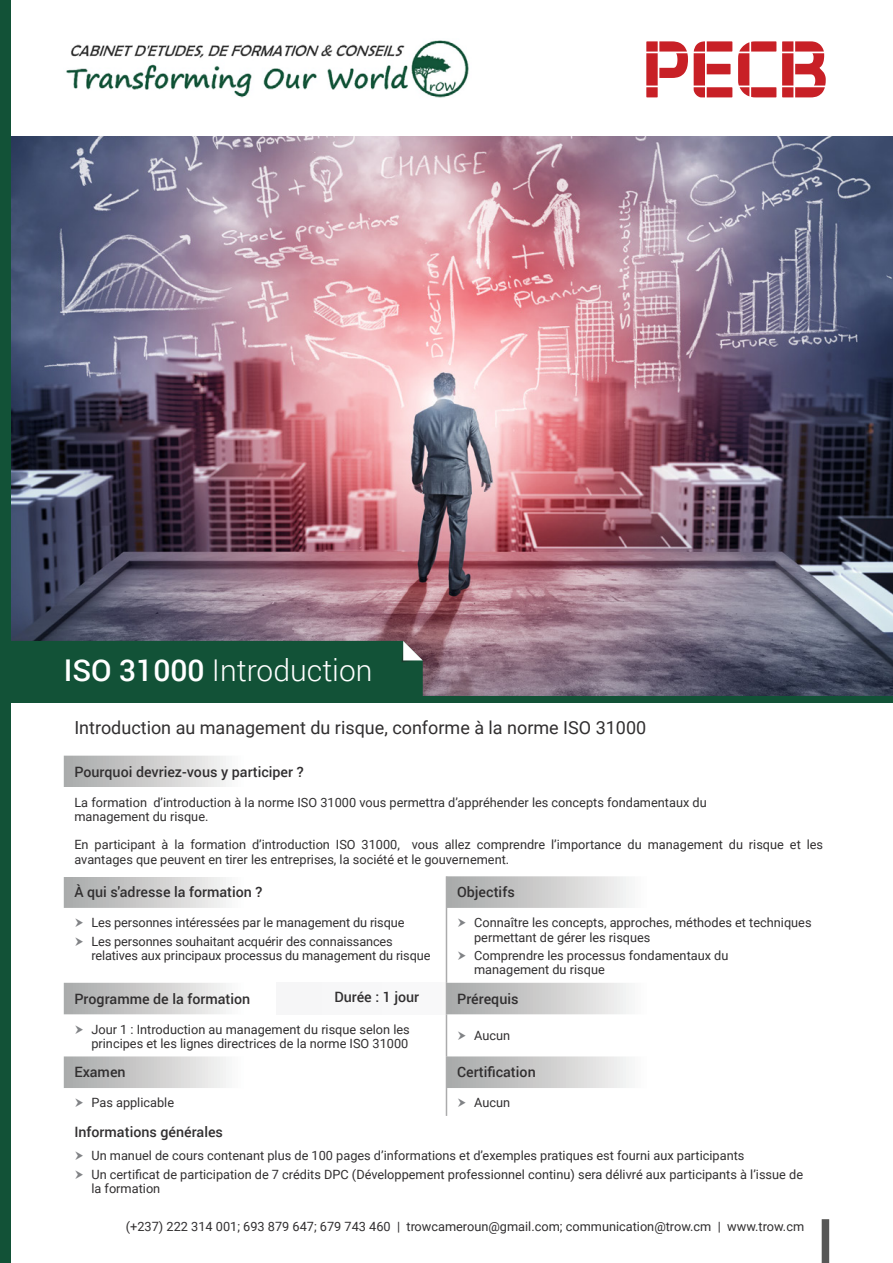
<style>
.page{position:relative;width:893px;height:1263px;background:#fff}
.page>*{position:absolute;margin:0;border:0;box-sizing:border-box;transform-origin:0 0}
.t1{font:300 30px "Roboto";color:#fff}
.t2{font:18px "Roboto";color:#312f30}
.Table1{font:500 14.25px "Roboto";color:#312f30}
.Bullet_Points{font:12.75px/14.2px "Roboto";color:#312f30}
.s1{font-weight:500}
</style>
<div class="page">
<img style="left:11px;top:136px;width:882px;height:560px">
<div style="left:0;top:0;width:11px;height:1263px;background:#125237"></div>
<div style="left:11px;top:641px;width:412px;height:55px;background:#125237"></div>
<div style="left:0;top:696px;width:893px;height:7px;background:#125237"></div>
<svg style="left:64px;top:756px;width:382px;height:332px"></svg>
<div style="left:64px;top:787px;width:765px;height:89px;background:#fff"></div>
<svg style="left:447px;top:876px;width:182px;height:212px"></svg>
<div style="left:276px;top:983px;width:170px;height:31px;background:#f7f7f8"></div>
<hr style="left:446px;top:876px;width:1px;height:32px;background:#ababac">
<hr style="left:446px;top:908px;width:1px;height:75px;background:#ababac">
<hr style="left:446px;top:1014px;width:1px;height:42px;background:#ababac">
<hr style="left:446px;top:1056px;width:1px;height:32px;background:#ababac">
<svg style="left:446px;top:1088px;width:1px;height:28px"></svg>
<hr style="left:446px;top:983px;width:1px;height:31px;background:#ababac">
<div style="left:822px;top:1219px;width:7px;height:44px;background:#575756"></div>
<img style="left:66px;top:40px;width:403px;height:58px">
<svg style="left:694px;top:41px;width:38px;height:56px"></svg>
<svg style="left:738px;top:41px;width:38px;height:56px"></svg>
<svg style="left:782px;top:41px;width:44px;height:56px"></svg>
<svg style="left:646px;top:41px;width:42px;height:56px"></svg>
<svg style="left:75px;top:918px;width:8px;height:9px"></svg>
<svg style="left:75px;top:937px;width:8px;height:9px"></svg>
<svg style="left:458px;top:918px;width:8px;height:9px"></svg>
<svg style="left:458px;top:951px;width:8px;height:9px"></svg>
<svg style="left:75px;top:1025px;width:8px;height:9px"></svg>
<svg style="left:458px;top:1031px;width:8px;height:9px"></svg>
<p class="t1" style="left:64px;top:650px;width:310px"><span class="s1">ISO 31000</span> Introduction</p>
<p class="t2" style="left:74px;top:715px;width:573px">Introduction au management du risque, conforme à la norme ISO 31000</p>
<p class="Table1" style="left:74px;top:761px;width:231px">Pourquoi devriez-vous y participer ?</p>
<p class="Bullet_Points" style="left:74px;top:794px;width:634px">La formation d’introduction à la norme ISO 31000 vous permettra d’appréhender les concepts fondamentaux du</p>
<p class="Bullet_Points" style="left:74px;top:809px;width:136px">management du risque.</p>
<p class="Bullet_Points" style="left:74px;top:837px;width:750px">En participant à la formation d’introduction ISO 31000, vous allez comprendre l’importance du management du risque et les avantages que peuvent en tirer les entreprises, la société et le gouvernement.</p>
<p class="Table1" style="left:74px;top:882px;width:190px">À qui s'adresse la formation ?</p>
<p class="Table1" style="left:457px;top:882px;width:59px">Objectifs</p>
<p class="Bullet_Points" style="left:91px;top:915px;width:315px">Les personnes intéressées par le management du risque</p>
<p class="Bullet_Points" style="left:91px;top:934px;width:340px">Les personnes souhaitant acquérir des connaissances relatives aux principaux processus du management du risque</p>
<p class="Bullet_Points" style="left:474px;top:915px;width:339px">Connaître les concepts, approches, méthodes et techniques permettant de gérer les risques</p>
<p class="Bullet_Points" style="left:474px;top:948px;width:256px">Comprendre les processus fondamentaux du management du risque</p>
<p class="Table1" style="left:74px;top:988px;width:177px">Programme de la formation</p>
<p class="Table1" style="left:334px;top:987px;width:86px">Durée : 1 jour</p>
<p class="Table1" style="left:457px;top:988px;width:63px">Prérequis</p>
<p class="Bullet_Points" style="left:91px;top:1021px;width:320px">Jour 1 : Introduction au management du risque selon les principes et les lignes directrices de la norme ISO 31000</p>
<p class="Bullet_Points" style="left:474px;top:1028px;width:38px">Aucun</p>
<p class="Table1" style="left:74px;top:1062px;width:53px">Examen</p>
<p class="Table1" style="left:457px;top:1062px;width:80px">Certification</p>
<p class="Bullet_Points" style="left:91px;top:1095px;width:84px">Pas applicable</p>
<p class="Bullet_Points" style="left:474px;top:1095px;width:38px">Aucun</p>
<p class="Table1" style="left:74px;top:1122px;width:150px">Informations générales</p>
<p class="Bullet_Points" style="left:91px;top:1148px;width:655px">Un manuel de cours contenant plus de 100 pages d’informations et d’exemples pratiques est fourni aux participants</p>
<p class="Bullet_Points" style="left:91px;top:1167px;width:713px">Un certificat de participation de 7 crédits DPC (Développement professionnel continu) sera délivré aux participants à l’issue de la formation</p>
<p class="Bullet_Points" style="left:126px;top:1219px;width:680px">(+237) 222 314 001; 693 879 647; 679 743 460 | trowcameroun@gmail.com; communication@trow.cm | www.trow.cm</p>
</div>
